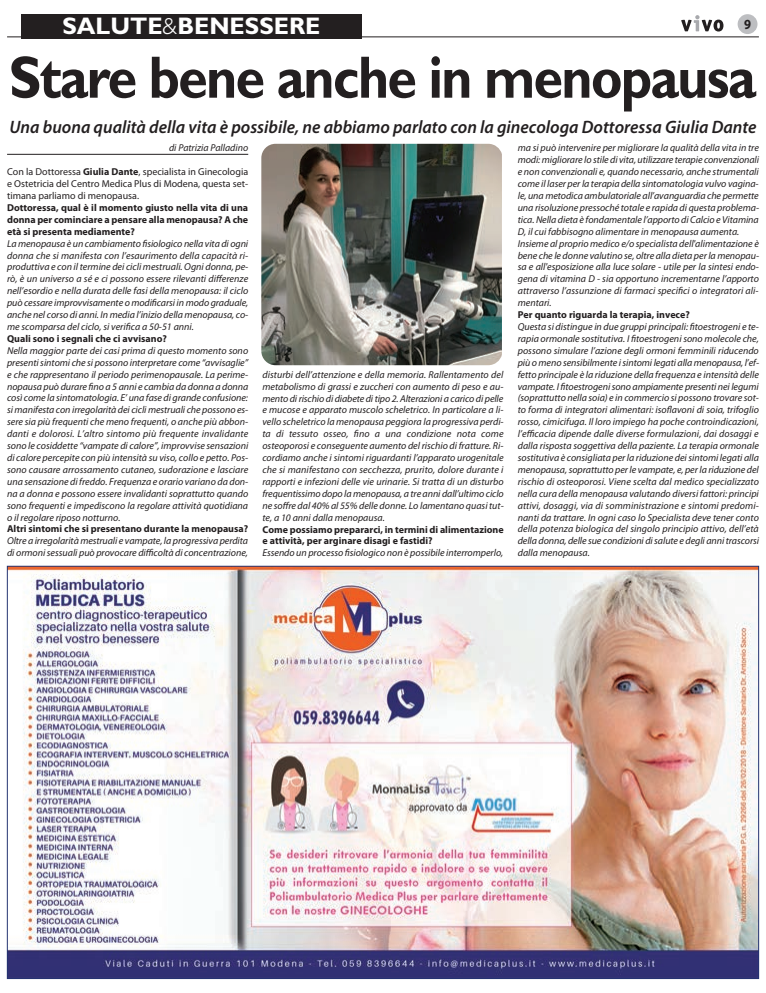
<style>
.page{position:relative;width:766px;height:993px;background:#fff}
.page>*{position:absolute;margin:0;border:0;box-sizing:border-box;transform-origin:0 0}
.t1{font:700 60px "Gill Sans";letter-spacing:-.03em;color:#231f20;scale:.89 1}
.t2{font:700 24px "Gill Sans";color:#fff}
.t3{font:italic 600 18px "Myriad Pro";color:#231f20}
.t4{font:700 14px "Myriad Pro";color:#231f20;scale:.9 1}
.t5{font:italic 10px/11.9px "Myriad Pro";color:#231f20;text-align:justify}
.t6{font:700 10px/11.9px "Myriad Pro";color:#231f20;text-align:justify}
.t7{font:10px/11.9px "Myriad Pro";color:#231f20;text-align:justify}
.s1{font-weight:300}
.s2{font-weight:700}
</style>
<div class="page">
<hr style="left:7px;top:37px;width:751px;height:1px;background:#231f20">
<div style="left:737px;top:14px;width:20px;height:20px;background:#bdbec1;border-radius:50%"></div>
<svg style="left:681px;top:15px;width:42px;height:17px"></svg>
<div style="left:21px;top:14px;width:340px;height:24px;background:#231f20"></div>
<hr style="left:7px;top:154px;width:241px;height:1px;background:#231f20">
<img style="left:261px;top:144px;width:241px;height:221px">
<img style="left:9px;top:568px;width:747px;height:408px">
<h2 class="t2" style="left:62px;top:12px;width:259px">SALUTE<span class="s1">&amp;</span>BENESSERE</h2>
<h3 class="t4" style="left:743px;top:19px;width:9px">9</h3>
<h1 class="t1" style="left:9px;top:42px;width:840px">Stare bene anche in menopausa</h1>
<h3 class="t3" style="left:9px;top:120px;width:748px">Una buona qualità della vita è possibile, ne abbiamo parlato con la ginecologa Dottoressa Giulia Dante</h3>
<p class="t5" style="left:169px;top:143px;width:81px">di Patrizia Palladino</p>
<p class="t7" style="left:7px;top:167px;width:242px">Con la Dottoressa <span class="s2">Giulia Dante</span>, specialista in Ginecologia e Ostetricia del Centro Medica Plus di Modena, questa set&shy;timana parliamo di menopausa.</p>
<p class="t6" style="left:7px;top:202px;width:242px">Dottoressa, qual è il momento giusto nella vita di una donna per cominciare a pensare alla menopausa? A che età si presenta mediamente?</p>
<p class="t5" style="left:7px;top:238px;width:243px">La menopausa è un cambiamento fisiologico nella vita di ogni donna che si manifesta con l’esaurimento della capacità ri&shy;produttiva e con il termine dei cicli mestruali. Ogni donna, pe&shy;rò, è un universo a sé e ci possono essere rilevanti differenze nell’esordio e nella durata delle fasi della menopausa: il ciclo può cessare improvvisamente o modificarsi in modo graduale, anche nel corso di anni. In media l’inizio della menopausa, co&shy;me scomparsa del ciclo, si verifica a 50-51 anni.</p>
<p class="t6" style="left:7px;top:333px;width:161px">Quali sono i segnali che ci avvisano?</p>
<p class="t5" style="left:7px;top:345px;width:243px">Nella maggior parte dei casi prima di questo momento sono presenti sintomi che si possono interpretare come “avvisaglie” e che rappresentano il periodo perimenopausale. La perime&shy;nopausa può durare fino a 5 anni e cambia da donna a donna così come la sintomatologia. E’ una fase di grande confusione: si manifesta con irregolarità dei cicli mestruali che possono es&shy;sere sia più frequenti che meno frequenti, o anche più abbon&shy;danti e dolorosi. L’altro sintomo più frequente invalidante sono le cosiddette “vampate di calore”, improvvise sensazioni di calore percepite con più intensità su viso, collo e petto. Pos&shy;sono causare arrossamento cutaneo, sudorazione e lasciare una sensazione di freddo. Frequenza e orario variano da don&shy;na a donna e possono essere invalidanti soprattutto quando sono frequenti e impediscono la regolare attività quotidiana o il regolare riposo notturno.</p>
<p class="t6" style="left:7px;top:524px;width:242px">Altri sintomi che si presentano durante la menopausa?</p>
<p class="t5" style="left:7px;top:535px;width:242px">Oltre a irregolarità mestruali e vampate, la progressiva perdita di ormoni sessuali può provocare difficoltà di concentrazione,</p>
<p class="t5" style="left:517px;top:143px;width:243px;text-align:left">ma si può intervenire per migliorare la qualità della vita in tre modi: migliorare lo stile di vita, utilizzare terapie convenzionali e non convenzionali e, quando necessario, anche strumentali come il laser per la terapia della sintomatologia vulvo vagina&shy;le, una metodica ambulatoriale all’avanguardia che permette una risoluzione pressoché totale e rapida di questa problema&shy;tica. Nella dieta è fondamentale l’apporto di Calcio e Vitamina D, il cui fabbisogno alimentare in menopausa aumenta.<br>Insieme al proprio medico e/o specialista dell'alimentazione è bene che le donne valutino se, oltre alla dieta per la menopau&shy;sa e all'esposizione alla luce solare - utile per la sintesi endo&shy;gena di vitamina D - sia opportuno incrementarne l’apporto attraverso l’assunzione di farmaci specifici o integratori ali&shy;mentari.</p>
<p class="t6" style="left:517px;top:309px;width:173px">Per quanto riguarda la terapia, invece?</p>
<p class="t5" style="left:517px;top:321px;width:243px">Questa si distingue in due gruppi principali: fitoestrogeni e te&shy;rapia ormonale sostitutiva. I fitoestrogeni sono molecole che, possono simulare l’azione degli ormoni femminili riducendo più o meno sensibilmente i sintomi legati alla menopausa, l’ef&shy;fetto principale è la riduzione della frequenza e intensità delle vampate. I fitoestrogeni sono ampiamente presenti nei legumi (soprattutto nella soia) e in commercio si possono trovare sot&shy;to forma di integratori alimentari: isoflavoni di soia, trifoglio rosso, cimicifuga. Il loro impiego ha poche controindicazioni, l’efficacia dipende dalle diverse formulazioni, dai dosaggi e dalla risposta soggettiva della paziente. La terapia ormonale sostitutiva è consigliata per la riduzione dei sintomi legati alla menopausa, soprattutto per le vampate, e, per la riduzione del rischio di osteoporosi. Viene scelta dal medico specializzato nella cura della menopausa valutando diversi fattori: principi attivi, dosaggi, via di somministrazione e sintomi predomi&shy;nanti da trattare. In ogni caso lo Specialista deve tener conto della potenza biologica del singolo principio attivo, dell’età della donna, delle sue condizioni di salute e degli anni trascorsi dalla menopausa.</p>
<p class="t5" style="left:262px;top:369px;width:243px">disturbi dell’attenzione e della memoria. Rallentamento del metabolismo di grassi e zuccheri con aumento di peso e au&shy;mento di rischio di diabete di tipo 2. Alterazioni a carico di pelle e mucose e apparato muscolo scheletrico. In particolare a li&shy;vello scheletrico la menopausa peggiora la progressiva perdi&shy;ta di tessuto osseo, fino a una condizione nota come osteoporosi e conseguente aumento del rischio di fratture. Ri&shy;cordiamo anche i sintomi riguardanti l’apparato urogenitale che si manifestano con secchezza, prurito, dolore durante i rapporti e infezioni delle vie urinarie. Si tratta di un disturbo frequentissimo dopo la menopausa, a tre anni dall’ultimo ciclo ne soffre dal 40% al 55% delle donne. Lo lamentano quasi tut&shy;te, a 10 anni dalla menopausa.</p>
<p class="t6" style="left:262px;top:524px;width:243px">Come possiamo prepararci, in termini di alimentazione e attività, per arginare disagi e fastidi?</p>
<p class="t5" style="left:262px;top:547px;width:242px">Essendo un processo fisiologico non è possibile interromperlo,</p>
</div>
